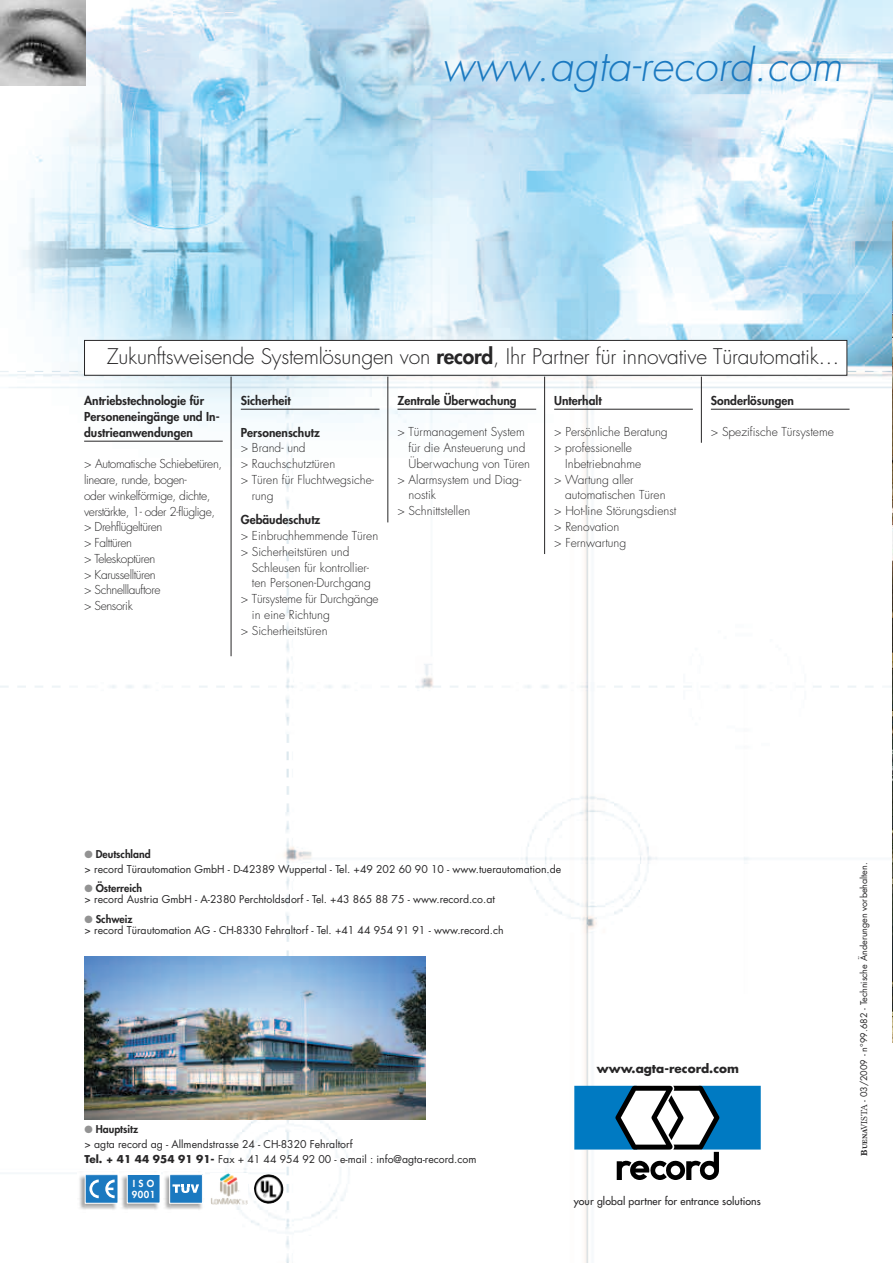
<style>
.page{position:relative;width:893px;height:1263px;background:#fff}
.page>*{position:absolute;margin:0;border:0;box-sizing:border-box;transform-origin:0 0}
.t1{font:italic 300 42.9px "Futura";letter-spacing:.005em;color:#1b79c0}
.t2{font:300 21px "Futura";letter-spacing:-.01em;color:#272627}
.t3{font:300 12px/15.8px "Futura";color:#272627}
.t4{font:300 12px/15.8px "Futura";letter-spacing:-.03em;color:#272627}
.t5{font:800 12px/16px "Futura";color:#272627}
.t6{font:700 12px "Futura";color:#272627}
.t7{font:10.5px/15px "Futura";color:#272627}
.t8{font:10.5px "Futura";letter-spacing:.01em;color:#272627}
.t9{font:800 9.45px/10.9px "Futura";letter-spacing:.05em;color:#fff}
.t10{font:9px "Futura";color:#272627}
.s1{font-weight:800}
.s2{color:#939393}
.s3{font-weight:700}
.s4{font-family:"Esprit";font-weight:700}
.s5{font-family:"Esprit";font-weight:700;font-size:6.75px}
.s6{font-family:"Esprit"}
</style>
<div class="page">
<img style="left:1px;top:0;width:891px;height:1263px">
<svg style="left:574px;top:1086px;width:187px;height:94px"></svg>
<img style="left:1px;top:0;width:84px;height:86px">
<hr style="left:231px;top:377px;width:1px;height:279px;background:#272627">
<hr style="left:387px;top:377px;width:1px;height:145px;background:#272627">
<hr style="left:544px;top:377px;width:1px;height:177px;background:#272627">
<hr style="left:701px;top:377px;width:1px;height:66px;background:#272627">
<hr style="left:84px;top:441px;width:139px;height:1px;background:#272627">
<hr style="left:241px;top:409px;width:138px;height:1px;background:#272627">
<hr style="left:397px;top:409px;width:139px;height:1px;background:#272627">
<hr style="left:554px;top:409px;width:139px;height:1px;background:#272627">
<hr style="left:711px;top:409px;width:138px;height:1px;background:#272627">
<div style="left:85px;top:340px;width:762px;height:35px;background:#fff"></div>
<div style="left:84px;top:340px;width:763px;height:36px;border:1px solid #272627"></div>
<img style="left:163px;top:1172px;width:41px;height:40px">
<img style="left:78px;top:1172px;width:82px;height:40px">
<div style="left:85px;top:1175px;width:33px;height:28px;background:#1b79c0"></div>
<svg style="left:89px;top:1179px;width:10px;height:19px"></svg>
<svg style="left:105px;top:1179px;width:10px;height:19px"></svg>
<div style="left:85px;top:1174px;width:33px;height:29px;border:1px solid #fff"></div>
<div style="left:170px;top:1175px;width:32px;height:28px;background:#1b79c0"></div>
<svg style="left:173px;top:1184px;width:26px;height:9px"></svg>
<div style="left:169px;top:1174px;width:34px;height:29px;border:1px solid #fff"></div>
<img style="left:211px;top:1174px;width:36px;height:30px">
<img style="left:254px;top:1174px;width:30px;height:30px">
<div style="left:127px;top:1175px;width:33px;height:28px;background:#1b79c0"></div>
<div style="left:127px;top:1174px;width:33px;height:29px;border:1px solid #fff"></div>
<img style="left:84px;top:957px;width:341px;height:162px">
<img style="left:892px;top:221px;width:1px;height:821px">
<h1 class="t1" style="left:441px;top:46px;width:402px">www.agta-record.com</h1>
<h2 class="t2" style="left:107px;top:346px;width:734px">Zukunftsweisende Systemlösungen von <span class="s1">record</span>, Ihr Partner für innovative Türautomatik…</h2>
<p class="t5" style="left:84px;top:393px;width:137px">Antriebstechnologie für<br>Personeneingänge und In&shy;dustrieanwendungen</p>
<p class="t4" style="left:84px;top:457px;width:140px">&gt; Automatische Schiebetüren, lineare, runde, bogen-<br>oder winkelförmige, dichte, verstärkte, 1- oder 2-flüglige, &gt; Drehflügeltüren<br>&gt; Falttüren<br>&gt; Teleskoptüren<br>&gt; Karusselltüren<br>&gt; Schnelllauftore<br>&gt; Sensorik</p>
<p class="t5" style="left:241px;top:393px;width:52px">Sicherheit</p>
<p class="t5" style="left:241px;top:425px;width:81px">Personenschutz</p>
<p class="t3" style="left:241px;top:441px;width:66px">&gt; Brand- und</p>
<p class="t3" style="left:241px;top:457px;width:96px">&gt; Rauchschutztüren</p>
<p class="t3" style="left:241px;top:473px;width:135px">&gt; Türen für Fluchtwegsiche-</p>
<p class="t3" style="left:252px;top:488px;width:23px">rung</p>
<p class="t5" style="left:241px;top:513px;width:81px">Gebäudeschutz</p>
<p class="t3" style="left:241px;top:529px;width:139px">&gt; Einbruchhemmende Türen &gt; Sicherheitstüren und</p>
<p class="t3" style="left:252px;top:560px;width:119px">Schleusen für kontrollier-</p>
<p class="t3" style="left:252px;top:576px;width:121px">ten Personen-Durchgang</p>
<p class="t3" style="left:241px;top:592px;width:139px">&gt; Türsysteme für Durchgänge</p>
<p class="t3" style="left:252px;top:608px;width:80px">in eine Richtung</p>
<p class="t3" style="left:241px;top:623px;width:88px">&gt; Sicherheitstüren</p>
<p class="t5" style="left:397px;top:393px;width:121px">Zentrale Überwachung</p>
<p class="t3" style="left:397px;top:425px;width:129px">&gt; Türmanagement System</p>
<p class="t3" style="left:409px;top:441px;width:118px">für die Ansteuerung und</p>
<p class="t3" style="left:409px;top:456px;width:123px">Überwachung von Türen</p>
<p class="t3" style="left:397px;top:472px;width:125px">&gt; Alarmsystem und Diag-</p>
<p class="t3" style="left:409px;top:488px;width:29px">nostik</p>
<p class="t3" style="left:397px;top:504px;width:74px">&gt; Schnittstellen</p>
<p class="t5" style="left:554px;top:393px;width:49px">Unterhalt</p>
<p class="t3" style="left:554px;top:425px;width:115px">&gt; Persönliche Beratung</p>
<p class="t3" style="left:554px;top:441px;width:79px">&gt; professionelle</p>
<p class="t3" style="left:565px;top:456px;width:77px">Inbetriebnahme</p>
<p class="t3" style="left:554px;top:472px;width:81px">&gt; Wartung aller</p>
<p class="t3" style="left:565px;top:488px;width:102px">automatischen Türen</p>
<p class="t3" style="left:554px;top:504px;width:124px">&gt; Hot-line Störungsdienst</p>
<p class="t3" style="left:554px;top:520px;width:67px">&gt; Renovation</p>
<p class="t3" style="left:554px;top:535px;width:73px">&gt; Fernwartung</p>
<p class="t5" style="left:711px;top:393px;width:85px">Sonderlösungen</p>
<p class="t3" style="left:711px;top:425px;width:124px">&gt; Spezifische Türsysteme</p>
<p class="t7" style="left:85px;top:847px;width:478px"><span class="s2">●</span> <span class="s1">Deutschland<br></span>&gt; record Türautomation GmbH - D-42389 Wuppertal - Tel. +49 202 60 90 10 - www.tuerautomation.de</p>
<p class="t7" style="left:85px;top:883px;width:412px;line-height:11.4px"><span class="s2">●</span> <span class="s1">Österreich<br></span>&gt; record Austria GmbH - A-2380 Perchtoldsdorf - Tel. +43 865 88 75 - www.record.co.at</p>
<p class="t7" style="left:85px;top:914px;width:421px;line-height:11.4px"><span class="s2">●</span> <span class="s1">Schweiz<br></span>&gt; record Türautomation AG - CH-8330 Fehraltorf - Tel. +41 44 954 91 91 - www.record.ch</p>
<p class="t7" style="left:85px;top:1122px;width:393px"><span class="s2">●</span> <span class="s1">Hauptsitz<br></span>&gt; agta record ag - Allmendstrasse 24 - CH-8320 Fehraltorf<br><span class="s3">Tel. + 41 44 954 91 91-</span> Fax + 41 44 954 92 00 - e-mail : info@agta-record.com</p>
<p class="t9" style="left:132px;top:1178px;width:25px">ISO<br>9001</p>
<p class="t6" style="left:597px;top:1063px;width:144px">www.agta-record.com</p>
<p class="t8" style="left:574px;top:1196px;width:189px">your global partner for entrance solutions</p>
<p class="t10" style="left:860px;top:1156px;width:295px;rotate:-90deg"><span class="s4">B</span><span class="s5">UENA</span><span class="s6">VISTA</span> - 03/2009 - n°99.682 - Technische Änderungen vorbehalten.</p>
</div>
